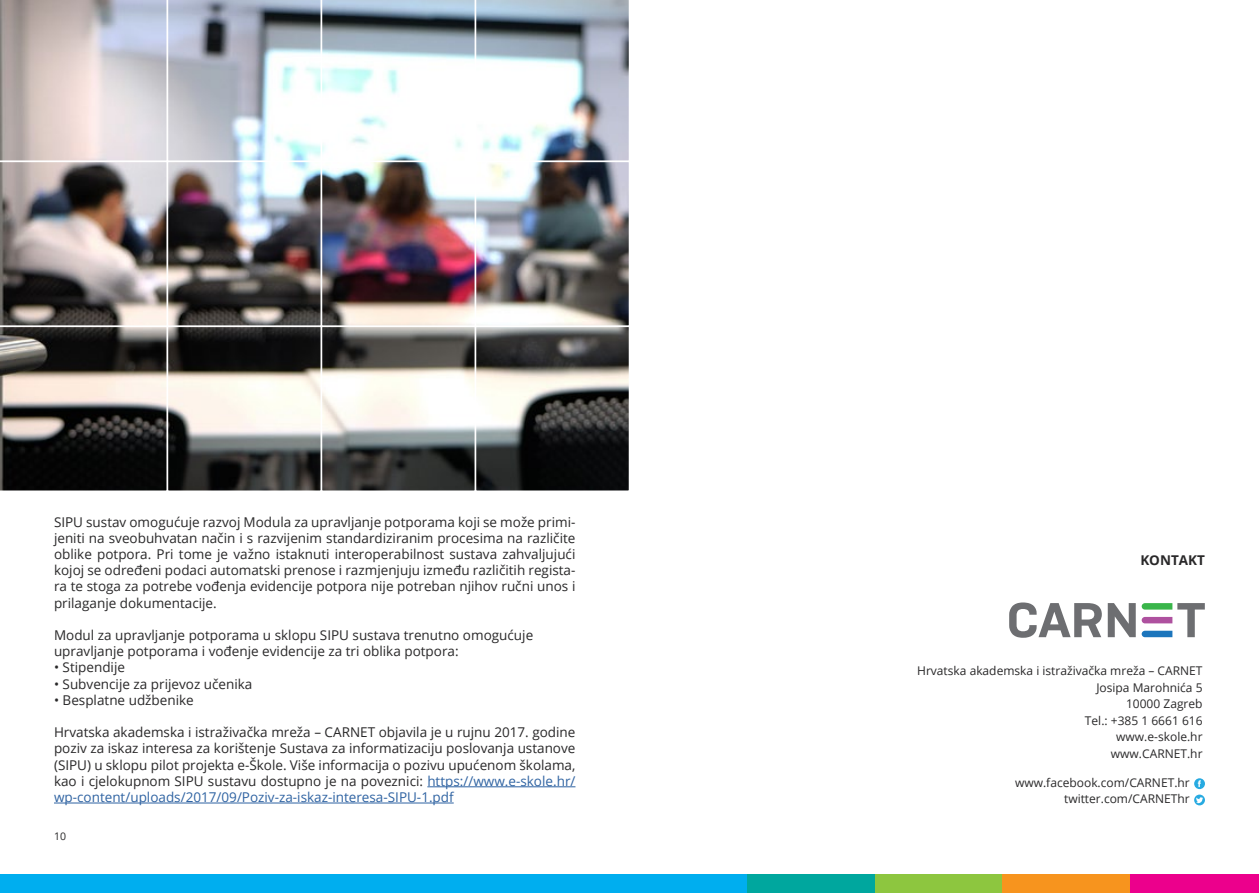
<style>
.page{position:relative;width:1259px;height:893px;background:#fff}
.page>*{position:absolute;margin:0;border:0;box-sizing:border-box;transform-origin:0 0}
.t1{font:13.5px/16.2px "Open Sans";color:#292829;text-align:justify}
.t2{font:700 13.5px "Open Sans";color:#292829}
.t3{font:12px/16.5px "Open Sans";color:#292829;text-align:right}
.t4{font:10.5px "Open Sans";color:#292829}
.s1{color:#2f63a2}
</style>
<div class="page">
<div style="left:1129px;top:874px;width:130px;height:19px;background:#ec008c"></div>
<div style="left:874px;top:874px;width:128px;height:19px;background:#8dc63f"></div>
<div style="left:747px;top:874px;width:127px;height:19px;background:#00a79e"></div>
<div style="left:1002px;top:874px;width:127px;height:19px;background:#f7941e"></div>
<div style="left:0;top:874px;width:629px;height:19px;background:#00aeef"></div>
<div style="left:629px;top:874px;width:118px;height:19px;background:#00aeef"></div>
<img style="left:0;top:0;width:629px;height:491px">
<svg style="left:170px;top:329px;width:149px;height:160px"></svg>
<div style="left:167px;top:326px;width:155px;height:166px;border:2px solid #fff"></div>
<svg style="left:324px;top:329px;width:149px;height:160px"></svg>
<div style="left:321px;top:326px;width:155px;height:166px;border:2px solid #fff"></div>
<svg style="left:478px;top:329px;width:149px;height:160px;background:#555553"></svg>
<div style="left:475px;top:326px;width:155px;height:166px;border:2px solid #fff"></div>
<div style="left:1194px;top:778px;width:11px;height:11px;background:#27aae1;border-radius:50%"></div>
<svg style="left:1197px;top:780px;width:3px;height:7px"></svg>
<div style="left:1194px;top:795px;width:11px;height:10px;background:#27aae1;border-radius:50%"></div>
<svg style="left:1196px;top:797px;width:7px;height:6px"></svg>
<hr style="left:427px;top:786px;width:148px;height:1px;background:#2f63a2">
<hr style="left:54px;top:803px;width:400px;height:1px;background:#2f63a2">
<svg style="left:1009px;top:602px;width:92px;height:36px"></svg>
<svg style="left:1107px;top:603px;width:28px;height:34px"></svg>
<svg style="left:1141px;top:603px;width:63px;height:34px"></svg>
<p class="t1" style="left:54px;top:513px;width:523px">SIPU sustav omogućuje razvoj Modula za upravljanje potporama koji se može primi&shy;jeniti na sveobuhvatan način i s razvijenim standardiziranim procesima na različite oblike potpora. Pri tome je važno istaknuti interoperabilnost sustava zahvaljujući kojoj se određeni podaci automatski prenose i razmjenjuju između različitih regista&shy;ra te stoga za potrebe vođenja evidencije potpora nije potreban njihov ručni unos i prilaganje dokumentacije.</p>
<p class="t1" style="left:54px;top:627px;width:481px">Modul za upravljanje potporama u sklopu SIPU sustava trenutno omogućuje upravljanje potporama i vođenje evidencije za tri oblika potpora:</p>
<p class="t1" style="left:54px;top:659px;width:72px">• Stipendije</p>
<p class="t1" style="left:54px;top:675px;width:200px">• Subvencije za prijevoz učenika</p>
<p class="t1" style="left:54px;top:691px;width:141px">• Besplatne udžbenike</p>
<p class="t1" style="left:54px;top:724px;width:523px">Hrvatska akademska i istraživačka mreža – CARNET objavila je u rujnu 2017. godine poziv za iskaz interesa za korištenje Sustava za informatizaciju poslovanja ustanove (SIPU) u sklopu pilot projekta e-Škole. Više informacija o pozivu upućenom školama, kao i cjelokupnom SIPU sustavu dostupno je na poveznici: <span class="s1">https://www.e-skole.hr/ wp-content/uploads/2017/09/Poziv-za-iskaz-interesa-SIPU-1.pdf</span></p>
<p class="t4" style="left:54px;top:829px;width:14px">10</p>
<p class="t2" style="left:1140px;top:551px;width:66px">KONTAKT</p>
<p class="t3" style="left:917px;top:662px;width:287px">Hrvatska akademska i istraživačka mreža – CARNET<br>Josipa Marohnića 5<br>10000 Zagreb<br>Tel.: +385 1 6661 616<br>www.e-skole.hr<br>www.CARNET.hr</p>
<p class="t3" style="left:1015px;top:774px;width:176px">www.facebook.com/CARNET.hr twitter.com/CARNEThr</p>
</div>
